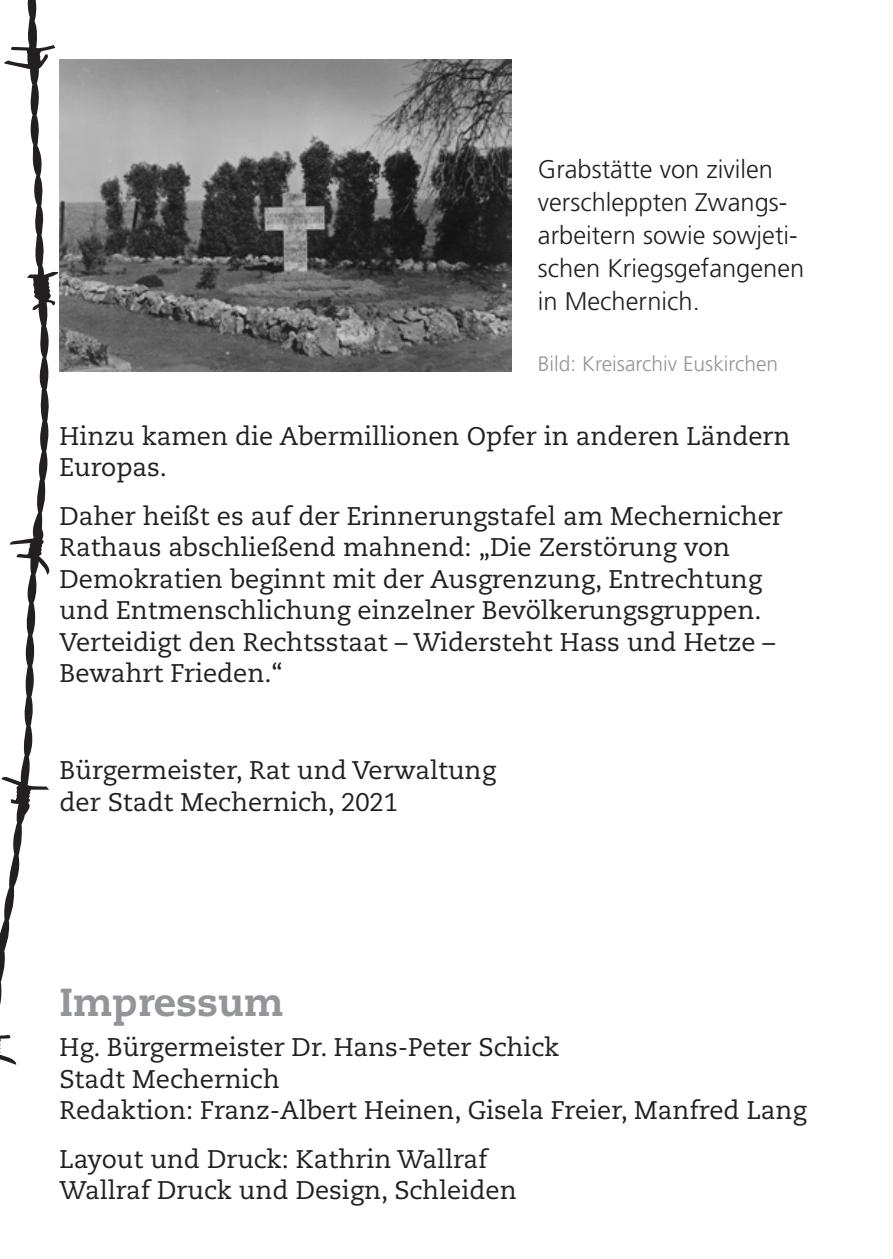
<style>
.page{position:relative;width:893px;height:1259px;background:#fff}
.page>*{position:absolute;margin:0;border:0;box-sizing:border-box;transform-origin:0 0}
.t1{font:800 39px "Caecilia LT Std";color:#939598}
.t2{font:25.5px/31.5px "Caecilia LT Std";color:#231f20}
.t3{font:300 25.5px/33px "Frutiger LT Pro";color:#231f20}
.t4{font:300 21px "Frutiger LT Pro";color:#939598}
</style>
<div class="page">
<svg style="left:0;top:0;width:61px;height:1065px"></svg>
<img style="left:60px;top:60px;width:451px;height:311px">
<p class="t3" style="left:538px;top:153px;width:268px">Grabstätte von zivilen verschleppten Zwangs&shy;arbeitern sowie sowjeti&shy;schen Kriegsgefangenen in Mechernich.</p>
<p class="t4" style="left:538px;top:352px;width:242px">Bild: Kreisarchiv Euskirchen</p>
<p class="t2" style="left:60px;top:420px;width:732px">Hinzu kamen die Abermillionen Opfer in anderen Ländern<br>Europas.</p>
<p class="t2" style="left:60px;top:500px;width:725px">Daher heißt es auf der Erinnerungstafel am Mechernicher Rathaus abschließend mahnend: „Die Zerstörung von Demokratien beginnt mit der Ausgrenzung, Entrechtung und Entmenschlichung einzelner Bevölkerungsgruppen.<br>Verteidigt den Rechtsstaat – Widersteht Hass und Hetze – Bewahrt Frieden.“</p>
<p class="t2" style="left:60px;top:755px;width:438px">Bürgermeister, Rat und Verwaltung der Stadt Mechernich, 2021</p>
<p class="t1" style="left:60px;top:978px;width:226px">Impressum</p>
<p class="t2" style="left:60px;top:1032px;width:749px">Hg. Bürgermeister Dr. Hans-Peter Schick<br>Stadt Mechernich<br>Redaktion: Franz-Albert Heinen, Gisela Freier, Manfred Lang</p>
<p class="t2" style="left:60px;top:1143px;width:459px">Layout und Druck: Kathrin Wallraf<br>Wallraf Druck und Design, Schleiden</p>
</div>
